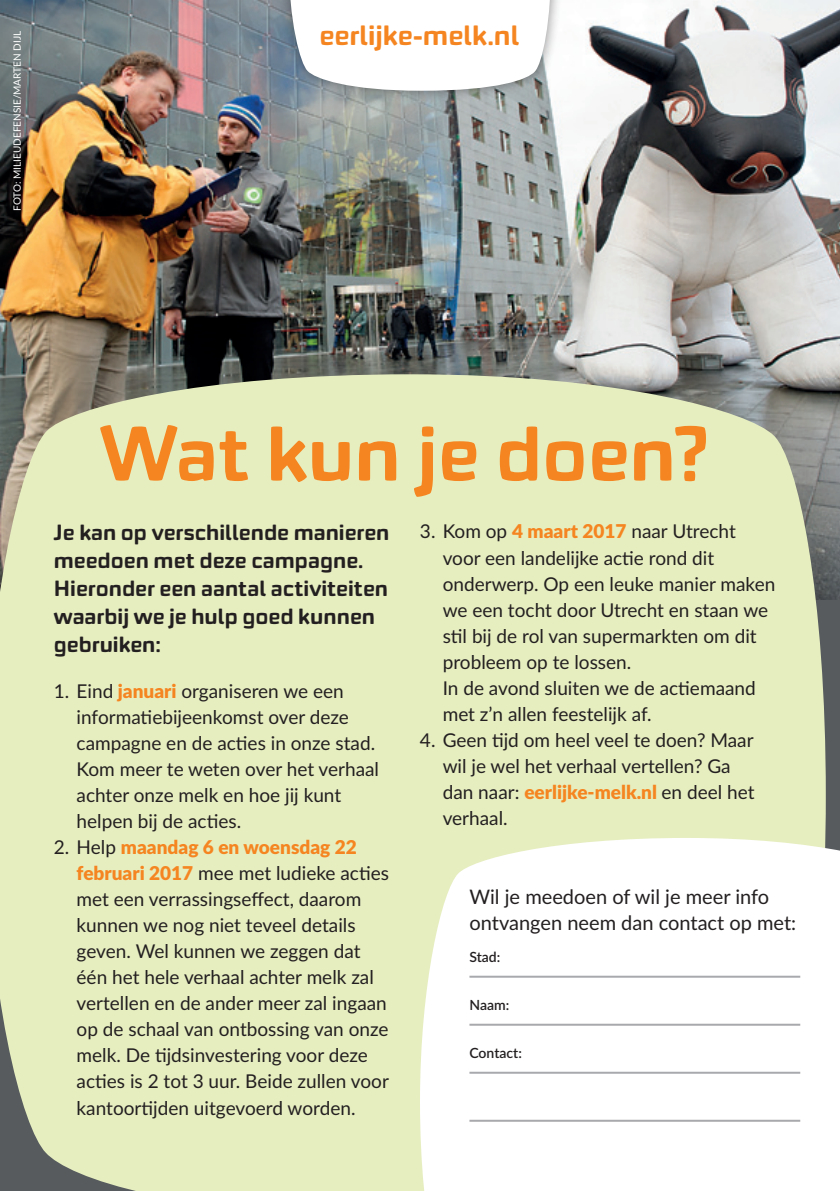
<style>
.page{position:relative;width:840px;height:1191px;background:#fff}
.page>*{position:absolute;margin:0;border:0;box-sizing:border-box;transform-origin:0 0}
.Taca_Pro_Bold_16_-_2{font:700 77.4px "Taca Pro";color:#f58520}
.Taca_Pro_Bold_16_-_2-2{font:700 28px "Taca Pro";color:#f58520}
.Taca_Pro_Bold_16_-_2-3{font:700 22px/28px "Taca Pro";color:#231f20}
.Taca_Pro_Bold_16_-_2-4{font:20px/26px "Lato";color:#231f20}
.t1{font:19px/26px "Lato";color:#231f20}
.Taca_Pro_Bold_16_-_2-5{font:600 14px "Lato";color:#231f20}
.fotocredit{font:10px "Lato";color:#fff}
.s1{font-weight:900;color:#f58520}
</style>
<div class="page">
<img style="left:0;top:0;width:839px;height:599px">
<div style="left:0;top:374px;width:825px;height:817px;background:#e6eec0"></div>
<svg style="left:420px;top:838px;width:419px;height:353px"></svg>
<hr style="left:469px;top:975px;width:330px;height:2px;background:#a8a9ad">
<hr style="left:469px;top:1023px;width:330px;height:2px;background:#a8a9ad">
<hr style="left:469px;top:1071px;width:330px;height:2px;background:#a8a9ad">
<hr style="left:469px;top:1119px;width:330px;height:2px;background:#a8a9ad">
<div style="left:276px;top:0;width:287px;height:103px;background:#231f20;opacity:.5"></div>
<svg style="left:288px;top:0;width:263px;height:91px"></svg>
<p class="fotocredit" style="left:10px;top:211px;width:181px;rotate:-90deg">FOTO: MILIEUDEFENSIE/MARTEN DIJL</p>
<p class="Taca_Pro_Bold_16_-_2-2" style="left:319px;top:15px;width:201px">eerlijke-melk.nl</p>
<p class="Taca_Pro_Bold_16_-_2" style="left:99px;top:399px;width:610px">Wat kun je doen?</p>
<p class="Taca_Pro_Bold_16_-_2-3" style="left:54px;top:517px;width:337px">Je kan op verschillende manieren meedoen met deze campagne.<br>Hieronder een aantal activiteiten waarbij we je hulp goed kunnen gebruiken:</p>
<p class="t1" style="left:77px;top:677px;width:304px;text-indent:-23px">1. Eind <span class="s1">januari</span> organiseren we een informatiebijeenkomst over deze campagne en de acties in onze stad.<br>Kom meer te weten over het verhaal achter onze melk en hoe jij kunt helpen bij de acties.</p>
<p class="t1" style="left:77px;top:833px;width:314px;text-indent:-23px">2. Help <span class="s1">maandag 6 en woensdag 22 februari 2017</span> mee met ludieke acties met een verrassingseffect, daarom kunnen we nog niet teveel details geven. Wel kunnen we zeggen dat één het hele verhaal achter melk zal vertellen en de ander meer zal ingaan op de schaal van ontbossing van onze melk. De tijdsinvestering voor deze acties is 2 tot 3 uur. Beide zullen voor kantoortijden uitgevoerd worden.</p>
<p class="t1" style="left:442px;top:518px;width:334px;text-indent:-23px">3. Kom op <span class="s1">4 maart 2017</span> naar Utrecht voor een landelijke actie rond dit onderwerp. Op een leuke manier maken we een tocht door Utrecht en staan we stil bij de rol van supermarkten om dit probleem op te lossen.<br>In de avond sluiten we de actiemaand met z’n allen feestelijk af.</p>
<p class="t1" style="left:442px;top:726px;width:313px;text-indent:-23px">4. Geen tijd om heel veel te doen? Maar wil je wel het verhaal vertellen? Ga dan naar: <span class="s1">eerlijke-melk.nl</span> en deel het verhaal.</p>
<p class="Taca_Pro_Bold_16_-_2-4" style="left:469px;top:882px;width:328px">Wil je meedoen of wil je meer info ontvangen neem dan contact op met:</p>
<p class="Taca_Pro_Bold_16_-_2-5" style="left:469px;top:946px;width:32px">Stad:</p>
<p class="Taca_Pro_Bold_16_-_2-5" style="left:469px;top:994px;width:41px">Naam:</p>
<p class="Taca_Pro_Bold_16_-_2-5" style="left:469px;top:1042px;width:54px">Contact:</p>
</div>
